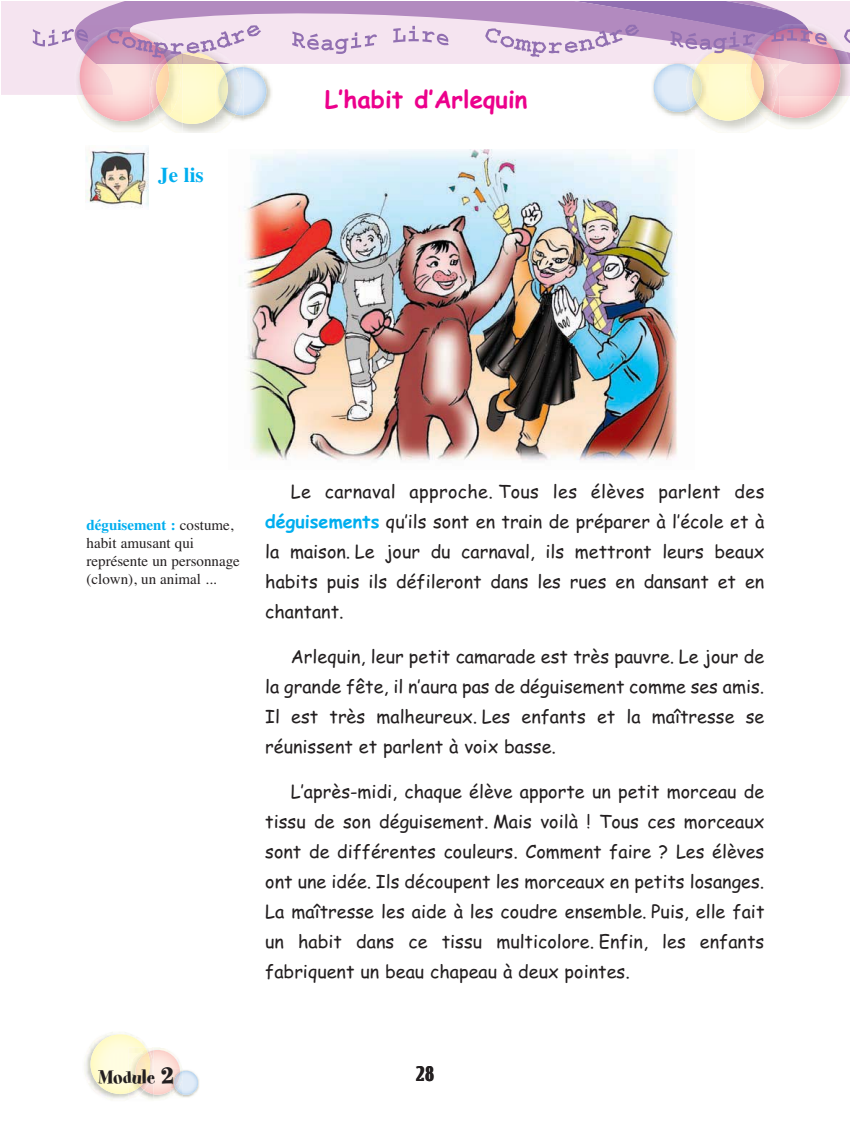
<style>
.page{position:relative;width:851px;height:1148px;background:#fff}
.page>*{position:absolute;margin:0;border:0;box-sizing:border-box;transform-origin:0 0}
.t1{font:700 24px "Comic Sans MS";color:#ec008c}
.t2{font:21px "Spumoni LP";color:#231f20}
.t3{font:700 21px "Times";color:#00aeef}
.t4{font:18px/30px "Comic Sans MS";color:#231f20;text-align:justify}
.t5{font:18px "Techno";color:#231f20}
.t6{font:15px/18px "Times";color:#231f20}
.s1{font-weight:700;color:#00aeef}
.s2{font-size:30px}
</style>
<div class="page">
<img style="left:153px;top:1047px;width:29px;height:53px">
<img style="left:153px;top:1049px;width:27px;height:45px">
<img style="left:183px;top:1070px;width:15px;height:24px">
<img style="left:171px;top:1096px;width:12px;height:2px">
<img style="left:171px;top:1068px;width:12px;height:28px">
<img style="left:171px;top:1068px;width:9px;height:22px">
<img style="left:175px;top:1071px;width:8px;height:19px">
<img style="left:174px;top:1072px;width:6px;height:14px">
<img style="left:148px;top:1047px;width:5px;height:53px">
<img style="left:84px;top:1032px;width:62px;height:68px">
<img style="left:129px;top:1094px;width:19px;height:5px">
<img style="left:145px;top:1048px;width:5px;height:46px">
<img style="left:148px;top:1051px;width:5px;height:39px">
<img style="left:90px;top:1034px;width:55px;height:60px">
<img style="left:129px;top:1047px;width:17px;height:45px">
<img style="left:129px;top:1049px;width:19px;height:41px">
<img style="left:135px;top:1052px;width:15px;height:34px">
<img style="left:244px;top:149px;width:434px;height:312px">
<svg style="left:261px;top:1px;width:224px;height:63px;background:#e1c9e1"></svg>
<img style="left:244px;top:77px;width:27px;height:44px">
<img style="left:244px;top:72px;width:22px;height:43px">
<img style="left:84px;top:95px;width:65px;height:26px">
<img style="left:235px;top:95px;width:9px;height:26px">
<img style="left:149px;top:95px;width:5px;height:19px">
<img style="left:151px;top:95px;width:5px;height:15px">
<img style="left:182px;top:123px;width:47px;height:10px">
<img style="left:219px;top:114px;width:16px;height:9px">
<img style="left:225px;top:95px;width:17px;height:19px">
<img style="left:154px;top:104px;width:15px;height:18px">
<img style="left:182px;top:95px;width:37px;height:29px">
<img style="left:215px;top:95px;width:10px;height:20px">
<img style="left:218px;top:95px;width:10px;height:11px">
<img style="left:169px;top:95px;width:13px;height:28px">
<img style="left:156px;top:95px;width:13px;height:9px">
<img style="left:653px;top:96px;width:32px;height:16px">
<img style="left:779px;top:96px;width:55px;height:22px">
<img style="left:685px;top:96px;width:5px;height:21px">
<img style="left:772px;top:96px;width:7px;height:19px">
<img style="left:690px;top:96px;width:55px;height:25px">
<img style="left:686px;top:96px;width:8px;height:12px">
<img style="left:745px;top:116px;width:21px;height:16px">
<img style="left:755px;top:108px;width:17px;height:12px">
<img style="left:757px;top:96px;width:20px;height:15px">
<img style="left:694px;top:96px;width:15px;height:19px">
<img style="left:692px;top:96px;width:9px;height:6px">
<img style="left:745px;top:108px;width:10px;height:8px">
<img style="left:745px;top:96px;width:15px;height:12px">
<img style="left:750px;top:96px;width:13px;height:4px">
<svg style="left:292px;top:31px;width:85px;height:23px;background:#dcc6e0"></svg>
<svg style="left:393px;top:26px;width:55px;height:19px"></svg>
<svg style="left:2px;top:1px;width:259px;height:94px;background:#e2cad9"></svg>
<svg style="left:485px;top:1px;width:364px;height:95px"></svg>
<img style="left:85px;top:147px;width:64px;height:61px">
<p class="t3" style="left:158px;top:167px;width:47px">Je lis</p>
<p class="t1" style="left:325px;top:90px;width:204px">L’habit d’Arlequin</p>
<p class="t6" style="left:87px;top:517px;width:155px"><span class="s1">déguisement :</span> costume, habit amusant qui représente un personnage (clown), un animal ...</p>
<p class="t4" style="left:265px;top:478px;width:500px;text-indent:26px">Le carnaval approche. Tous les élèves parlent des <span class="s1">déguisements</span> qu’ils sont en train de préparer à l’école et à la maison. Le jour du carnaval, ils mettront leurs beaux habits puis ils défileront dans les rues en dansant et en chantant.</p>
<p class="t4" style="left:265px;top:643px;width:500px;text-indent:26px">Arlequin, leur petit camarade est très pauvre. Le jour de la grande fête, il n’aura pas de déguisement comme ses amis.<br>Il est très malheureux. Les enfants et la maîtresse se réunissent et parlent à voix basse.</p>
<p class="t4" style="left:265px;top:778px;width:500px;text-indent:26px">L’après-midi, chaque élève apporte un petit morceau de tissu de son déguisement. Mais voilà ! Tous ces morceaux sont de différentes couleurs. Comment faire ? Les élèves ont une idée. Ils découpent les morceaux en petits losanges.<br>La maîtresse les aide à les coudre ensemble. Puis, elle fait un habit dans ce tissu multicolore. Enfin, les enfants fabriquent un beau chapeau à deux pointes.</p>
<p class="t2" style="left:99px;top:1063px;width:77px">Module <span class="s2">2</span></p>
<p class="t5" style="left:416px;top:1063px;width:19px">28</p>
</div>
